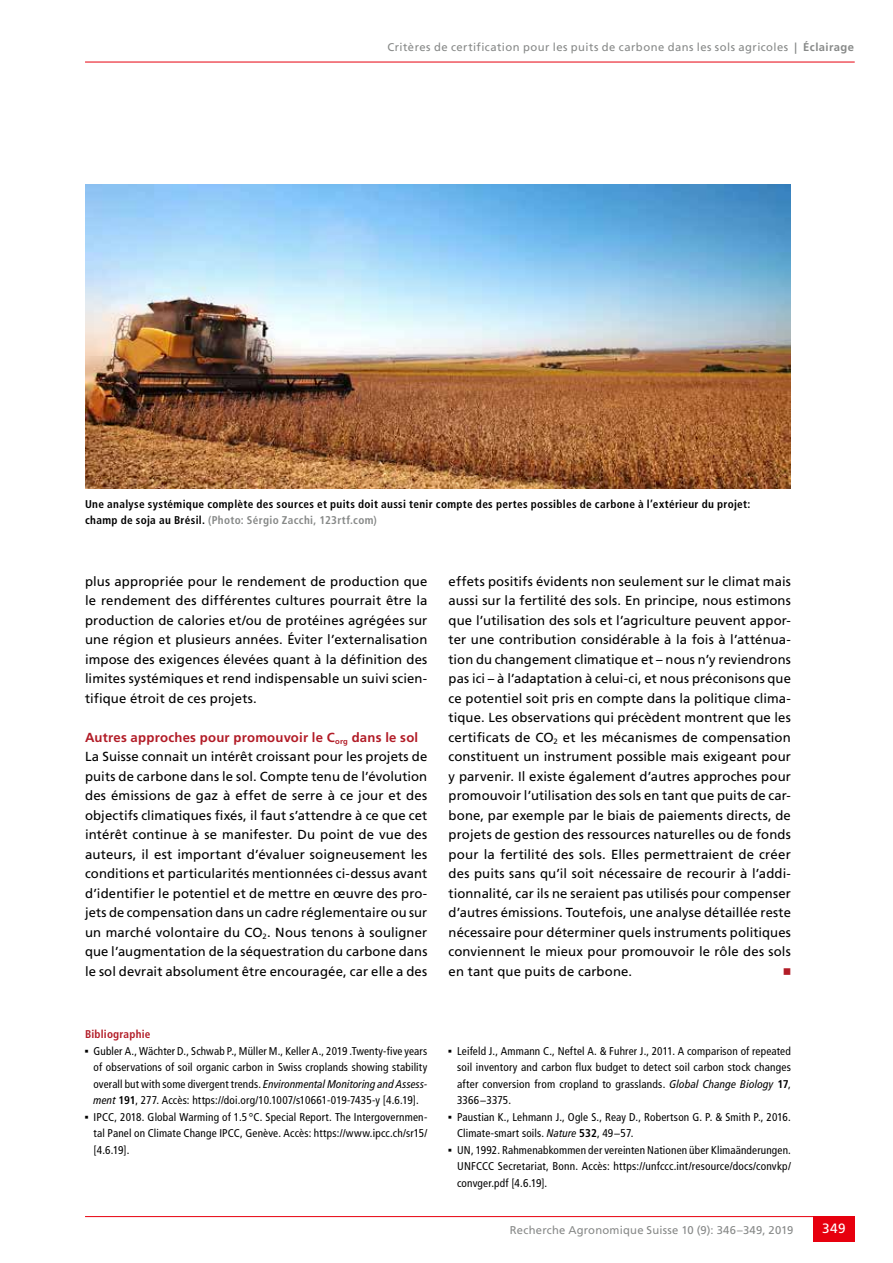
<style>
.page{position:relative;width:893px;height:1263px;background:#fff}
.page>*{position:absolute;margin:0;border:0;box-sizing:border-box;transform-origin:0 0}
.t1{font:13.5px "Frutiger LT Std";color:#fff}
.t2{font:13.2px/19.5px "Frutiger LT Std";letter-spacing:.01em;color:#000;text-align:justify}
.t3{font:13.2px "Universal Newswith Comm Pi";color:#b21c27}
.t4{font:condensed 11.25px/16.5px "Frutiger LT Std";letter-spacing:.015em;color:#000;text-align:justify}
.t5{font:700 condensed 11.25px/16.5px "Frutiger LT Std";letter-spacing:.03em;color:#000}
.t6{font:11.25px "Frutiger LT Std";letter-spacing:.04em;color:#878988}
.t7{font:11.25px "Frutiger LT Std";letter-spacing:.02em;color:#878988}
.t8{font:700 condensed 11.25px "Frutiger LT Std";letter-spacing:.02em;color:#b21c27}
.s1{font-weight:700}
.s2{color:#878988}
.s3{font-weight:700;color:#b21c27}
.s4{font-family:"Universal Newswith Comm Pi";font-stretch:normal}
.s5{font-style:italic}
</style>
<div class="page">
<hr style="left:85px;top:62px;width:770px;height:1px;background:#e7000e">
<hr style="left:85px;top:1216px;width:770px;height:1px;background:#e7000e">
<div style="left:813px;top:1216px;width:42px;height:26px;background:#e7000e"></div>
<img style="left:85px;top:185px;width:706px;height:303px">
<p class="t6" style="left:388px;top:40px;width:468px">Critères de certification pour les puits de carbone dans les sols agricoles <span class="s1">| Éclairage</span></p>
<p class="t5" style="left:85px;top:495px;width:667px">Une analyse systémique complète des sources et puits doit aussi tenir compte des pertes possibles de carbone à l’extérieur du projet: champ de soja au Brésil. <span class="s2">(Photo: Sérgio Zacchi, 123rtf.com)</span></p>
<p class="t2" style="left:85px;top:571px;width:344px">plus appropriée pour le rendement de production que le rendement des différentes cultures pourrait être la production de calories et/ou de protéines agrégées sur une région et plusieurs années. Éviter l’externalisation impose des exigences élevées quant à la définition des limites systémiques et rend indispensable un suivi scien&shy;tifique étroit de ces projets.</p>
<p class="t2" style="left:85px;top:727px;width:344px;text-align:left"><span class="s3">Autres approches pour promouvoir le C</span><sub>org</sub> <span class="s3">dans le sol </span>La Suisse connait un intérêt croissant pour les projets de puits de carbone dans le sol. Compte tenu de l’évolution des émissions de gaz à effet de serre à ce jour et des objectifs climatiques fixés, il faut s’attendre à ce que cet intérêt continue à se manifester. Du point de vue des auteurs, il est important d’évaluer soigneusement les conditions et particularités mentionnées ci-dessus avant d’identifier le potentiel et de mettre en œuvre des pro&shy;jets de compensation dans un cadre réglementaire ou sur un marché volontaire du CO<sub>2</sub>. Nous tenons à souligner que l’augmentation de la séquestration du carbone dans le sol devrait absolument être encouragée, car elle a des</p>
<p class="t8" style="left:85px;top:1028px;width:67px">Bibliographie</p>
<p class="t4" style="left:94px;top:1043px;width:335px;text-indent:-9px"><span class="s4">▪</span> Gubler A., Wächter D., Schwab P., Müller M., Keller A., 2019 .Twenty-five years of observations of soil organic carbon in Swiss croplands showing stability overall but with some divergent trends. <span class="s5">Environmental Monitoring and Assess&shy;ment</span> <span class="s1">191</span>, 277. Accès: https://doi.org/10.1007/s10661-019-7435-y [4.6.19].</p>
<p class="t4" style="left:94px;top:1109px;width:335px;text-indent:-9px"><span class="s4">▪</span> IPCC, 2018. Global Warming of 1.5 °C. Special Report. The Intergovernmen&shy;tal Panel on Climate Change IPCC, Genève. Accès: https://www.ipcc.ch/sr15/ [4.6.19].</p>
<p class="t2" style="left:449px;top:571px;width:344px">effets positifs évidents non seulement sur le climat mais aussi sur la fertilité des sols. En principe, nous estimons que l’utilisation des sols et l’agriculture peuvent appor&shy;ter une contribution considérable à la fois à l’atténua&shy;tion du changement climatique et – nous n’y reviendrons pas ici – à l’adaptation à celui-ci, et nous préconisons que ce potentiel soit pris en compte dans la politique clima&shy;tique. Les observations qui précèdent montrent que les certificats de CO<sub>2</sub> et les mécanismes de compensation constituent un instrument possible mais exigeant pour y parvenir. Il existe également d’autres approches pour promouvoir l’utilisation des sols en tant que puits de car&shy;bone, par exemple par le biais de paiements directs, de projets de gestion des ressources naturelles ou de fonds pour la fertilité des sols. Elles permettraient de créer des puits sans qu’il soit nécessaire de recourir à l’addi&shy;tionnalité, car ils ne seraient pas utilisés pour compenser d’autres émissions. Toutefois, une analyse détaillée reste nécessaire pour déterminer quels instruments politiques conviennent le mieux pour promouvoir le rôle des sols en tant que puits de carbone.</p>
<p class="t3" style="left:784px;top:966px;width:9px">n</p>
<p class="t4" style="left:457px;top:1043px;width:335px;text-indent:-8px"><span class="s4">▪</span> Leifeld J., Ammann C., Neftel A. &amp; Fuhrer J., 2011. A comparison of repeated soil inventory and carbon flux budget to detect soil carbon stock changes after conversion from cropland to grasslands. <span class="s5">Global Change Biology</span> <span class="s1">17</span>, 3366−3375.</p>
<p class="t4" style="left:457px;top:1109px;width:335px;text-indent:-9px"><span class="s4">▪</span> Paustian K., Lehmann J., Ogle S., Reay D., Robertson G. P. &amp; Smith P., 2016.<br>Climate-smart soils. <span class="s5">Nature</span> <span class="s1">532</span>, 49−57.</p>
<p class="t4" style="left:457px;top:1142px;width:335px;text-indent:-9px"><span class="s4">▪</span> UN, 1992. Rahmenabkommen der vereinten Nationen über Klimaänderungen.<br>UNFCCC Secretariat, Bonn. Accès: https://unfccc.int/resource/docs/convkp/ convger.pdf [4.6.19].</p>
<p class="t7" style="left:510px;top:1223px;width:285px">Recherche Agronomique Suisse 10 (9): 346–349, 2019</p>
<p class="t1" style="left:822px;top:1221px;width:25px">349</p>
</div>
